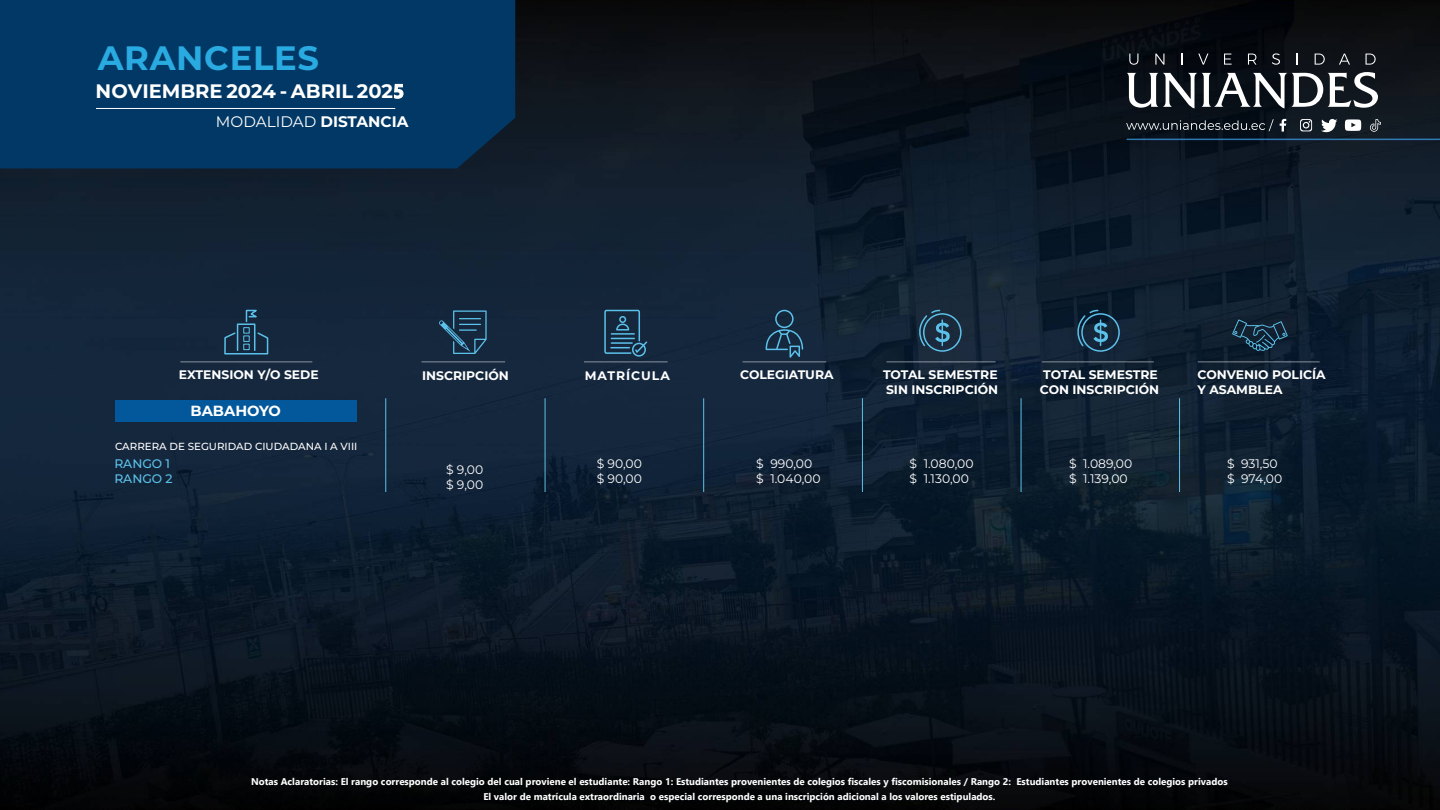
<style>
.page{position:relative;width:1440px;height:810px;background:#fff}
.page>*{position:absolute;margin:0;border:0;box-sizing:border-box;transform-origin:0 0}
.t1{font:700 33.75px "Montserrat";letter-spacing:.02em;color:#29abe2}
.t2{font:100 19.5px "Montserrat";color:#fff}
.t3{font:15.3px "Montserrat";color:#fff}
.t4{font:100 15.3px "Montserrat";color:#fff}
.t5{font:100 14.7px "Montserrat";color:#fff}
.t6{font:100 12.38px/14.9px "Montserrat";color:#fff}
.t7{font:12.38px/14.9px "Montserrat";color:#fff}
.t8{font:100 12.38px/14.9px "Montserrat";color:#5cc1ea}
.t9{font:100 12.38px "Montserrat";letter-spacing:.08em;color:#fff}
.t10{font:100 10.27px "Montserrat";color:#fff}
.t11{font:700 9.75px/14.5px "Gadugi";color:#fff;text-align:center}
.s1{font-family:"Leelawadee UI";font-weight:700}
.s2{font-weight:100}
</style>
<div class="page">
<img style="left:0;top:0;width:1440px;height:810px">
<div style="left:0;top:0;width:515px;height:168px;background:#023865"></div>
<hr style="left:96px;top:108px;width:299px;height:1px;background:#fff">
<svg style="left:1129px;top:54px;width:11px;height:11px"></svg>
<svg style="left:1155px;top:54px;width:11px;height:11px"></svg>
<svg style="left:1182px;top:54px;width:3px;height:11px"></svg>
<svg style="left:1198px;top:54px;width:12px;height:11px"></svg>
<svg style="left:1224px;top:54px;width:10px;height:11px"></svg>
<svg style="left:1248px;top:54px;width:10px;height:11px"></svg>
<svg style="left:1272px;top:53px;width:10px;height:12px"></svg>
<svg style="left:1296px;top:54px;width:3px;height:11px"></svg>
<svg style="left:1315px;top:54px;width:12px;height:11px"></svg>
<svg style="left:1339px;top:54px;width:13px;height:11px"></svg>
<svg style="left:1366px;top:54px;width:12px;height:11px"></svg>
<svg style="left:1127px;top:72px;width:253px;height:36px"></svg>
<svg style="left:1126px;top:119px;width:162px;height:13px"></svg>
<svg style="left:1300px;top:119px;width:14px;height:12px"></svg>
<svg style="left:1321px;top:119px;width:18px;height:13px"></svg>
<svg style="left:1370px;top:119px;width:13px;height:13px"></svg>
<svg style="left:1345px;top:119px;width:18px;height:12px"></svg>
<hr style="left:1127px;top:139px;width:313px;height:1px;background:#3fa9f5">
<hr style="left:1021px;top:398px;width:1px;height:94px;background:#5cc1ea">
<hr style="left:1179px;top:398px;width:1px;height:94px;background:#5cc1ea">
<hr style="left:862px;top:398px;width:1px;height:94px;background:#5cc1ea">
<hr style="left:703px;top:398px;width:1px;height:94px;background:#5cc1ea">
<hr style="left:545px;top:398px;width:1px;height:94px;background:#5cc1ea">
<hr style="left:386px;top:398px;width:1px;height:94px;background:#5cc1ea">
<div style="left:116px;top:400px;width:241px;height:22px;background:#03589c"></div>
<svg style="left:1232px;top:319px;width:56px;height:32px"></svg>
<div style="left:775px;top:310px;width:19px;height:18px;border:2px solid #5cc1ea;border-radius:50%"></div>
<svg style="left:765px;top:329px;width:39px;height:32px"></svg>
<div style="left:632px;top:343px;width:14px;height:14px;border:2px solid #5cc1ea;border-radius:50%"></div>
<svg style="left:604px;top:309px;width:45px;height:46px"></svg>
<div style="left:619px;top:316px;width:7px;height:7px;border:2px solid #5cc1ea;border-radius:50%"></div>
<svg style="left:439px;top:310px;width:48px;height:44px"></svg>
<svg style="left:223px;top:331px;width:46px;height:24px"></svg>
<div style="left:237px;top:323px;width:18px;height:28px;border:2px solid #5cc1ea"></div>
<svg style="left:245px;top:309px;width:17px;height:14px"></svg>
<div style="left:243px;top:327px;width:7px;height:7px;border:1px solid #5cc1ea"></div>
<div style="left:243px;top:336px;width:7px;height:6px;border:1px solid #5cc1ea"></div>
<div style="left:243px;top:344px;width:7px;height:6px;border:1px solid #5cc1ea"></div>
<div style="left:923px;top:313px;width:39px;height:39px;border:2px solid #5cc1ea;border-radius:50%"></div>
<svg style="left:913px;top:309px;width:37px;height:38px"></svg>
<div style="left:1081px;top:313px;width:39px;height:39px;border:2px solid #5cc1ea;border-radius:50%"></div>
<svg style="left:1071px;top:309px;width:37px;height:38px"></svg>
<hr style="left:180px;top:362px;width:132px;height:1px;background:#fff">
<hr style="left:886px;top:362px;width:110px;height:1px;background:#fff">
<hr style="left:1042px;top:362px;width:112px;height:1px;background:#fff">
<hr style="left:1198px;top:362px;width:122px;height:1px;background:#fff">
<hr style="left:422px;top:362px;width:83px;height:1px;background:#fff">
<hr style="left:584px;top:362px;width:84px;height:1px;background:#fff">
<hr style="left:743px;top:362px;width:83px;height:1px;background:#fff">
<h1 class="t1" style="left:98px;top:34px;width:223px">ARANCELES</h1>
<h2 class="t2" style="left:96px;top:78px;width:310px">NOVIEMBRE 2024 - ABRIL 202<span class="s1">5</span></h2>
<h3 class="t3" style="left:216px;top:111px;width:181px">MODALIDAD <span class="s2">DISTANCIA</span></h3>
<h3 class="t3" style="left:203px;top:111px;width:102px">MODALIDAD</h3>
<h3 class="t4" style="left:320px;top:111px;width:90px">DISTANCIA</h3>
<p class="t6" style="left:179px;top:367px;width:141px">EXTENSION Y/O SEDE</p>
<h3 class="t5" style="left:190px;top:401px;width:92px">BABAHOYO</h3>
<p class="t6" style="left:422px;top:367px;width:88px">INSCRIPCIÓN</p>
<p class="t9" style="left:585px;top:367px;width:87px">MATRÍCULA</p>
<p class="t6" style="left:740px;top:367px;width:95px">COLEGIATURA</p>
<p class="t6" style="left:883px;top:367px;width:117px">TOTAL SEMESTRE<br>SIN INSCRIPCIÓN</p>
<p class="t6" style="left:1040px;top:367px;width:121px">TOTAL SEMESTRE<br>CON INSCRIPCIÓN</p>
<p class="t6" style="left:1198px;top:367px;width:130px">CONVENIO POLICÍA<br>Y ASAMBLEA</p>
<p class="t10" style="left:115px;top:440px;width:244px">CARRERA DE SEGURIDAD CIUDADANA I A VIII</p>
<p class="t8" style="left:114px;top:456px;width:60px">RANGO 1<br>RANGO 2</p>
<p class="t7" style="left:597px;top:456px;width:47px">$ 90,00 $ 90,00</p>
<p class="t7" style="left:756px;top:456px;width:66px">$ 990,00 $ 1.040,00</p>
<p class="t7" style="left:910px;top:456px;width:65px">$ 1.080,00 $ 1.130,00</p>
<p class="t7" style="left:1069px;top:456px;width:65px">$ 1.089,00 $ 1.139,00</p>
<p class="t7" style="left:1227px;top:456px;width:57px">$ 931,50 $ 974,00</p>
<p class="t7" style="left:446px;top:462px;width:39px">$ 9,00 $ 9,00</p>
<p class="t11" style="left:251px;top:774px;width:978px">Notas Aclaratorias: El rango corresponde al colegio del cual proviene el estudiante: Rango 1: Estudiantes provenientes de colegios fiscales y fiscomisionales / Rango 2: Estudiantes provenientes de colegios privados<br>El valor de matrícula extraordinaria o especial corresponde a una inscripción adicional a los valores estipulados.</p>
</div>
